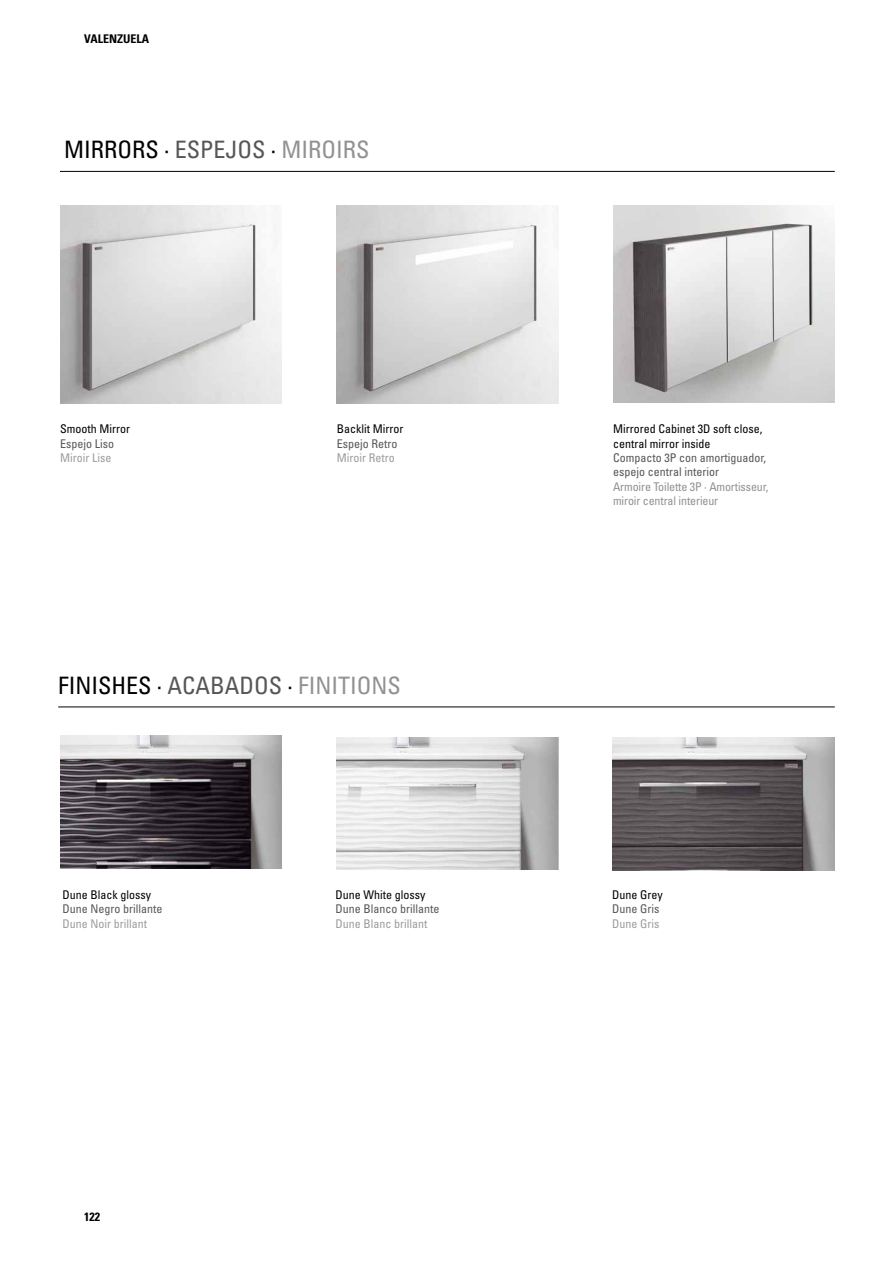
<style>
.page{position:relative;width:893px;height:1263px;background:#fff}
.page>*{position:absolute;margin:0;border:0;box-sizing:border-box;transform-origin:0 0}
.t1{font:condensed 24px "Univers LT Std";color:#000}
.t2{font:condensed 12px/14.4px "Univers LT Std";color:#575756}
.t3{font:condensed 12px/14.4px "Univers LT Std";color:#000}
.t4{font:condensed 12px "Univers LT Std";color:#9d9d9c}
.t5{font:condensed 12px/14.4px "Univers LT Std";letter-spacing:-.01em;color:#929292}
.t6{font:700 condensed 12px "Univers LT Std";color:#000}
.s1{color:#575756}
.s2{color:#929292}
</style>
<div class="page">
<img style="left:336px;top:737px;width:222px;height:133px">
<img style="left:612px;top:737px;width:223px;height:133px">
<img style="left:60px;top:736px;width:222px;height:133px">
<hr style="left:60px;top:171px;width:775px;height:1px;background:#000">
<hr style="left:58px;top:706px;width:777px;height:1px;background:#000">
<img style="left:613px;top:205px;width:222px;height:198px">
<img style="left:60px;top:205px;width:222px;height:199px">
<img style="left:336px;top:205px;width:223px;height:199px">
<p class="t6" style="left:84px;top:31px;width:66px">VALENZUELA</p>
<h1 class="t1" style="left:64px;top:135px;width:307px">MIRRORS · <span class="s1">ESPEJOS</span> · <span class="s2">MIROIRS</span></h1>
<p class="t3" style="left:60px;top:422px;width:71px">Smooth Mirror</p>
<p class="t2" style="left:60px;top:436px;width:55px">Espejo Liso</p>
<p class="t4" style="left:60px;top:450px;width:53px">Miroir Lise</p>
<p class="t3" style="left:337px;top:422px;width:68px">Backlit Mirror</p>
<p class="t2" style="left:337px;top:436px;width:62px">Espejo Retro</p>
<p class="t4" style="left:337px;top:450px;width:59px">Miroir Retro</p>
<h1 class="t1" style="left:58px;top:670px;width:344px">FINISHES · <span class="s1">ACABADOS</span> · <span class="s2">FINITIONS</span></h1>
<p class="t3" style="left:63px;top:887px;width:90px">Dune Black glossy</p>
<p class="t2" style="left:63px;top:902px;width:101px">Dune Negro brillante</p>
<p class="t4" style="left:63px;top:916px;width:86px">Dune Noir brillant</p>
<p class="t6" style="left:84px;top:1209px;width:17px">122</p>
<p class="t3" style="left:336px;top:887px;width:91px">Dune White glossy</p>
<p class="t2" style="left:336px;top:902px;width:105px">Dune Blanco brillante</p>
<p class="t4" style="left:336px;top:916px;width:93px">Dune Blanc brillant</p>
<p class="t3" style="left:613px;top:422px;width:151px">Mirrored Cabinet 3D soft close, central mirror inside</p>
<p class="t2" style="left:613px;top:450px;width:155px">Compacto 3P con amortiguador, espejo central interior</p>
<p class="t5" style="left:613px;top:479px;width:157px">Armoire Toilette 3P · Amortisseur, miroir central interieur</p>
<p class="t3" style="left:612px;top:887px;width:52px">Dune Grey</p>
<p class="t2" style="left:612px;top:902px;width:49px">Dune Gris</p>
<p class="t4" style="left:612px;top:916px;width:49px">Dune Gris</p>
</div>
